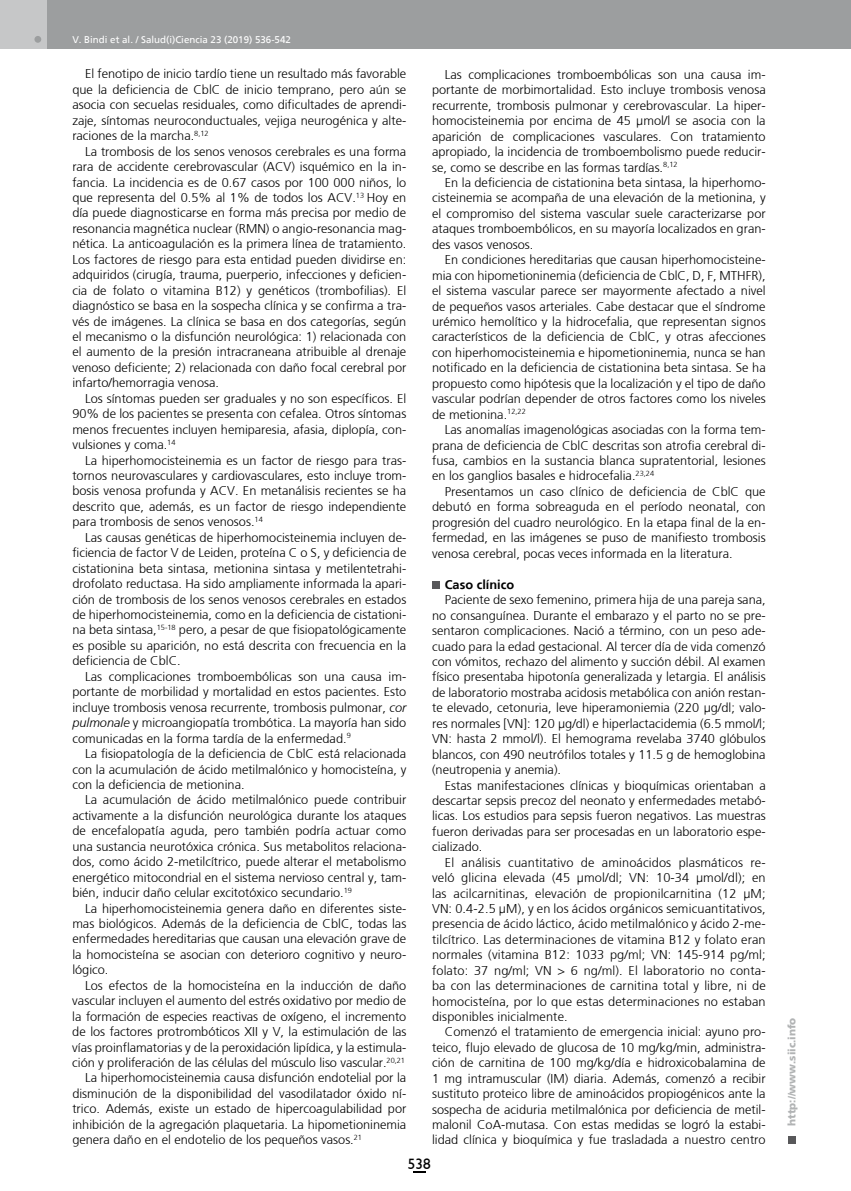
<style>
.page{position:relative;width:851px;height:1191px;background:#fff}
.page>*{position:absolute;margin:0;border:0;box-sizing:border-box;transform-origin:0 0}
.t1{font:15px "Humanist 521 BT";color:#000}
.t2{font:300 12.75px/15.5px "Frutiger";color:#000;text-align:justify}
.t3{font:700 12.75px "Frutiger";color:#000}
.t4{font:900 10.5px "Frutiger";color:#b1b3b4}
.t5{font:9.75px "Frutiger";color:#fff}
.s1{font-style:italic}
</style>
<div class="page">
<div style="left:0;top:0;width:850px;height:49px;background:#9c9e9f"></div>
<div style="left:0;top:0;width:47px;height:49px;background:#c6c7c8"></div>
<div style="left:34px;top:36px;width:7px;height:7px;background:#9c9e9f;border-radius:50%"></div>
<svg style="left:413px;top:1171px;width:12px;height:1px"></svg>
<div style="left:787px;top:1136px;width:8px;height:8px;background:#58585a"></div>
<div style="left:432px;top:581px;width:7px;height:8px;background:#58585a"></div>
<p class="t5" style="left:72px;top:33px;width:220px">V. Bindi et al. / Salud(i)Ciencia 23 (2019) 536-542</p>
<p class="t2" style="left:72px;top:66px;width:335px;text-indent:13px">El fenotipo de inicio tardío tiene un resultado más favorable que la deficiencia de CblC de inicio temprano, pero aún se asocia con secuelas residuales, como dificultades de aprendi&shy;zaje, síntomas neuroconductuales, vejiga neurogénica y alte&shy;raciones de la marcha.<sup>8,12</sup></p>
<p class="t2" style="left:72px;top:143px;width:335px;text-indent:13px">La trombosis de los senos venosos cerebrales es una forma rara de accidente cerebrovascular (ACV) isquémico en la in&shy;fancia. La incidencia es de 0.67 casos por 100 000 niños, lo que representa del 0.5% al 1% de todos los ACV.<sup>13</sup> Hoy en día puede diagnosticarse en forma más precisa por medio de resonancia magnética nuclear (RMN) o angio-resonancia mag&shy;nética. La anticoagulación es la primera línea de tratamiento.<br>Los factores de riesgo para esta entidad pueden dividirse en: adquiridos (cirugía, trauma, puerperio, infecciones y deficien&shy;cia de folato o vitamina B12) y genéticos (trombofilias). El diagnóstico se basa en la sospecha clínica y se confirma a tra&shy;vés de imágenes. La clínica se basa en dos categorías, según el mecanismo o la disfunción neurológica: 1) relacionada con el aumento de la presión intracraneana atribuible al drenaje venoso deficiente; 2) relacionada con daño focal cerebral por infarto/hemorragia venosa.</p>
<p class="t2" style="left:72px;top:390px;width:335px;text-indent:13px">Los síntomas pueden ser graduales y no son específicos. El 90% de los pacientes se presenta con cefalea. Otros síntomas menos frecuentes incluyen hemiparesia, afasia, diplopía, con&shy;vulsiones y coma.<sup>14</sup></p>
<p class="t2" style="left:72px;top:452px;width:335px;text-indent:13px">La hiperhomocisteinemia es un factor de riesgo para tras&shy;tornos neurovasculares y cardiovasculares, esto incluye trom&shy;bosis venosa profunda y ACV. En metanálisis recientes se ha descrito que, además, es un factor de riesgo independiente para trombosis de senos venosos.<sup>14</sup></p>
<p class="t2" style="left:72px;top:529px;width:335px;text-indent:13px">Las causas genéticas de hiperhomocisteinemia incluyen de&shy;ficiencia de factor V de Leiden, proteína C o S, y deficiencia de cistationina beta sintasa, metionina sintasa y metilentetrahi&shy;drofolato reductasa. Ha sido ampliamente informada la apari&shy;ción de trombosis de los senos venosos cerebrales en estados de hiperhomocisteinemia, como en la deficiencia de cistationi&shy;na beta sintasa,<sup>15-18</sup> pero, a pesar de que fisiopatológicamente es posible su aparición, no está descrita con frecuencia en la deficiencia de CblC.</p>
<p class="t2" style="left:72px;top:668px;width:335px;text-indent:13px">Las complicaciones tromboembólicas son una causa im&shy;portante de morbilidad y mortalidad en estos pacientes. Esto incluye trombosis venosa recurrente, trombosis pulmonar, <span class="s1">cor pulmonale</span> y microangiopatía trombótica. La mayoría han sido comunicadas en la forma tardía de la enfermedad.<sup>9</sup></p>
<p class="t2" style="left:72px;top:746px;width:335px;text-indent:13px">La fisiopatología de la deficiencia de CblC está relacionada con la acumulación de ácido metilmalónico y homocisteína, y con la deficiencia de metionina.</p>
<p class="t2" style="left:72px;top:792px;width:335px;text-indent:13px">La acumulación de ácido metilmalónico puede contribuir activamente a la disfunción neurológica durante los ataques de encefalopatía aguda, pero también podría actuar como una sustancia neurotóxica crónica. Sus metabolitos relaciona&shy;dos, como ácido 2-metilcítrico, puede alterar el metabolismo energético mitocondrial en el sistema nervioso central y, tam&shy;bién, inducir daño celular excitotóxico secundario.<sup>19</sup></p>
<p class="t2" style="left:72px;top:900px;width:335px;text-indent:13px">La hiperhomocisteinemia genera daño en diferentes siste&shy;mas biológicos. Además de la deficiencia de CblC, todas las enfermedades hereditarias que causan una elevación grave de la homocisteína se asocian con deterioro cognitivo y neuro&shy;lógico.</p>
<p class="t2" style="left:85px;top:977px;width:323px">Los efectos de la homocisteína en la inducción de daño</p>
<p class="t2" style="left:72px;top:993px;width:335px">vascular incluyen el aumento del estrés oxidativo por medio de</p>
<p class="t2" style="left:72px;top:1008px;width:335px">la formación de especies reactivas de oxígeno, el incremento</p>
<p class="t2" style="left:72px;top:1024px;width:335px">de los factores protrombóticos XII y V, la estimulación de las</p>
<p class="t2" style="left:72px;top:1039px;width:335px">vías proinflamatorias y de la peroxidación lipídica, y la estimula-</p>
<p class="t2" style="left:72px;top:1054px;width:334px">ción y proliferación de las células del músculo liso vascular.<sup>20,21</sup></p>
<p class="t2" style="left:85px;top:1070px;width:323px">La hiperhomocisteinemia causa disfunción endotelial por la</p>
<p class="t2" style="left:72px;top:1085px;width:335px">disminución de la disponibilidad del vasodilatador óxido ní-</p>
<p class="t2" style="left:72px;top:1101px;width:335px">trico. Además, existe un estado de hipercoagulabilidad por</p>
<p class="t2" style="left:72px;top:1116px;width:335px">inhibición de la agregación plaquetaria. La hipometioninemia</p>
<p class="t2" style="left:72px;top:1132px;width:291px">genera daño en el endotelio de los pequeños vasos.<sup>21</sup></p>
<p class="t2" style="left:432px;top:67px;width:335px;text-indent:13px">Las complicaciones tromboembólicas son una causa im&shy;portante de morbimortalidad. Esto incluye trombosis venosa recurrente, trombosis pulmonar y cerebrovascular. La hiper&shy;homocisteinemia por encima de 45 µmol/l se asocia con la aparición de complicaciones vasculares. Con tratamiento apropiado, la incidencia de tromboembolismo puede reducir&shy;se, como se describe en las formas tardías.<sup>8,12</sup></p>
<p class="t2" style="left:432px;top:175px;width:335px;text-indent:13px">En la deficiencia de cistationina beta sintasa, la hiperhomo&shy;cisteinemia se acompaña de una elevación de la metionina, y el compromiso del sistema vascular suele caracterizarse por ataques tromboembólicos, en su mayoría localizados en gran&shy;des vasos venosos.</p>
<p class="t2" style="left:432px;top:252px;width:335px;text-indent:13px">En condiciones hereditarias que causan hiperhomocisteine&shy;mia con hipometioninemia (deficiencia de CblC, D, F, MTHFR), el sistema vascular parece ser mayormente afectado a nivel de pequeños vasos arteriales. Cabe destacar que el síndrome urémico hemolítico y la hidrocefalia, que representan signos característicos de la deficiencia de CblC, y otras afecciones con hiperhomocisteinemia e hipometioninemia, nunca se han notificado en la deficiencia de cistationina beta sintasa. Se ha propuesto como hipótesis que la localización y el tipo de daño vascular podrían depender de otros factores como los niveles de metionina.<sup>12,22</sup></p>
<p class="t2" style="left:432px;top:422px;width:335px;text-indent:13px">Las anomalías imagenológicas asociadas con la forma tem&shy;prana de deficiencia de CblC descritas son atrofia cerebral di&shy;fusa, cambios en la sustancia blanca supratentorial, lesiones en los ganglios basales e hidrocefalia.<sup>23,24</sup></p>
<p class="t2" style="left:432px;top:483px;width:335px;text-indent:13px">Presentamos un caso clínico de deficiencia de CblC que debutó en forma sobreaguda en el período neonatal, con progresión del cuadro neurológico. En la etapa final de la en&shy;fermedad, en las imágenes se puso de manifiesto trombosis venosa cerebral, pocas veces informada en la literatura.</p>
<p class="t3" style="left:445px;top:577px;width:71px">Caso clínico</p>
<p class="t2" style="left:432px;top:592px;width:335px;text-indent:13px">Paciente de sexo femenino, primera hija de una pareja sana, no consanguínea. Durante el embarazo y el parto no se pre&shy;sentaron complicaciones. Nació a término, con un peso ade&shy;cuado para la edad gestacional. Al tercer día de vida comenzó con vómitos, rechazo del alimento y succión débil. Al examen físico presentaba hipotonía generalizada y letargia. El análisis de laboratorio mostraba acidosis metabólica con anión restan&shy;te elevado, cetonuria, leve hiperamoniemia (220 µg/dl; valo&shy;res normales [VN]: 120 µg/dl) e hiperlactacidemia (6.5 mmol/l; VN: hasta 2 mmol/l). El hemograma revelaba 3740 glóbulos blancos, con 490 neutrófilos totales y 11.5 g de hemoglobina (neutropenia y anemia).</p>
<p class="t2" style="left:432px;top:777px;width:335px;text-indent:13px">Estas manifestaciones clínicas y bioquímicas orientaban a descartar sepsis precoz del neonato y enfermedades metabó&shy;licas. Los estudios para sepsis fueron negativos. Las muestras fueron derivadas para ser procesadas en un laboratorio espe&shy;cializado.</p>
<p class="t2" style="left:432px;top:854px;width:335px;text-indent:13px">El análisis cuantitativo de aminoácidos plasmáticos re&shy;veló glicina elevada (45 µmol/dl; VN: 10-34 µmol/dl); en las acilcarnitinas, elevación de propionilcarnitina (12 µM; VN: 0.4-2.5 µM), y en los ácidos orgánicos semicuantitativos, presencia de ácido láctico, ácido metilmalónico y ácido 2-me&shy;tilcítrico. Las determinaciones de vitamina B12 y folato eran normales (vitamina B12: 1033 pg/ml; VN: 145-914 pg/ml; folato: 37 ng/ml; VN &gt; 6 ng/ml). El laboratorio no conta&shy;ba con las determinaciones de carnitina total y libre, ni de homocisteína, por lo que estas determinaciones no estaban disponibles inicialmente.</p>
<p class="t2" style="left:432px;top:1024px;width:335px;text-indent:13px">Comenzó el tratamiento de emergencia inicial: ayuno pro&shy;teico, flujo elevado de glucosa de 10 mg/kg/min, administra&shy;ción de carnitina de 100 mg/kg/día e hidroxicobalamina de 1 mg intramuscular (IM) diaria. Además, comenzó a recibir sustituto proteico libre de aminoácidos propiogénicos ante la sospecha de aciduria metilmalónica por deficiencia de metil&shy;malonil CoA-mutasa. Con estas medidas se logró la estabi&shy;lidad clínica y bioquímica y fue trasladada a nuestro centro</p>
<p class="t1" style="left:408px;top:1154px;width:24px">538</p>
<p class="t4" style="left:785px;top:1125px;width:110px;rotate:-90deg">http://www.siic.info</p>
</div>
